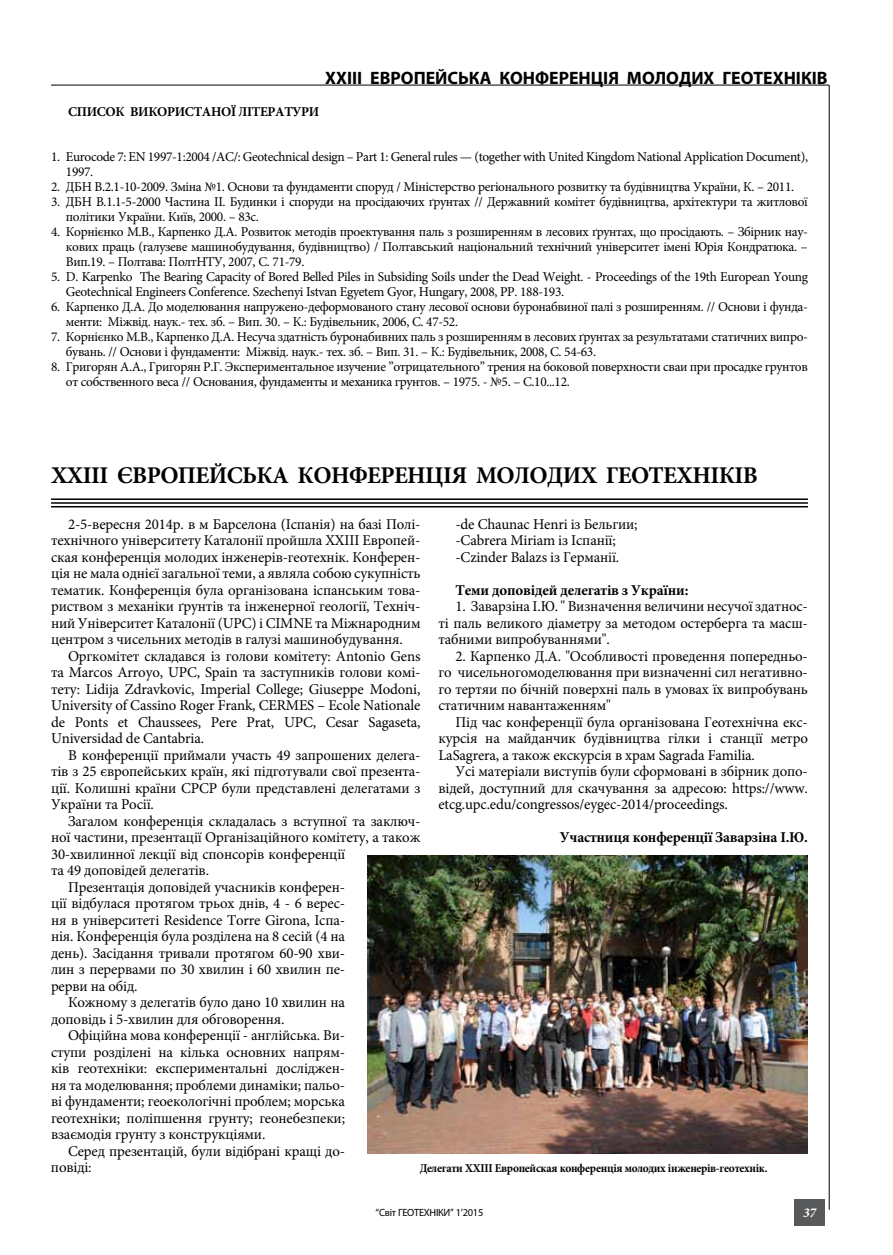
<style>
.page{position:relative;width:893px;height:1255px;background:#fff}
.page>*{position:absolute;margin:0;border:0;box-sizing:border-box;transform-origin:0 0}
.t1{font:700 24px "Minion Pro";letter-spacing:-.025em;color:#000}
.t2{font:700 18px "Myriad Pro";color:#000}
.t3{font:15px/16.5px "Minion Pro";letter-spacing:-.01em;color:#000;text-align:justify}
.t4{font:700 15px "Minion Pro";letter-spacing:-.01em;color:#000}
.t5{font:13.5px/15px "Minion Pro";letter-spacing:-.025em;color:#000}
.t6{font:700 13.5px "Minion Pro";letter-spacing:-.025em;color:#000}
.t7{font:italic 700 13.5px "Minion Pro";color:#fff}
.t8{font:700 12px "Minion Pro";letter-spacing:-.025em;color:#000;scale:.95 1}
.t9{font:10.5px "Myriad Pro";letter-spacing:-.025em;color:#000}
</style>
<div class="page">
<div style="left:794px;top:1198px;width:31px;height:27px;background:#58595b"></div>
<hr style="left:51px;top:85px;width:778px;height:1px;background:#000">
<hr style="left:829px;top:85px;width:1px;height:1124px;background:#000">
<img style="left:367px;top:855px;width:441px;height:298px">
<hr style="left:51px;top:498px;width:757px;height:2px;background:#000">
<hr style="left:51px;top:502px;width:757px;height:1px;background:#000">
<hr style="left:51px;top:506px;width:757px;height:1px;background:#000">
<p class="t2" style="left:325px;top:66px;width:504px">XXIII ЕВРОПЕЙСЬКА КОНФЕРЕНЦІЯ МОЛОДИХ ГЕОТЕХНІКІВ</p>
<p class="t6" style="left:68px;top:102px;width:100px">Список ВИКОРИ</p>
<p class="t6" style="left:185px;top:102px;width:19px">СТАНО</p>
<p class="t6" style="left:231px;top:102px;width:17px">Ї ЛІТЕРАТ</p>
<p class="t6" style="left:293px;top:102px;width:19px">УРИ</p>
<p class="t5" style="left:66px;top:149px;width:744px;text-indent:-15px">1. Eurocode 7: EN 1997-1:2004 /АС/: Geotechnical design – Part 1: General rules — (together with United Kingdom National Application Document),<br>1997.</p>
<p class="t5" style="left:51px;top:179px;width:744px">2. ДБН В.2.1-10-2009. Зміна №1. Основи та фундаменти споруд / Міністерство регіонального розвитку та будівництва України, К. – 2011.</p>
<p class="t5" style="left:66px;top:194px;width:743px;text-indent:-15px">3. ДБН В.1.1-5-2000 Частина II. Будинки і споруди на просідаючих ґрунтах // Державний комітет будівництва, архітектури та житлової політики України. Київ, 2000. – 83с.</p>
<p class="t5" style="left:66px;top:224px;width:743px;text-align:justify;text-indent:-15px">4. Корнієнко М.В., Карпенко Д.А. Розвиток методів проектування паль з розширенням в лесових ґрунтах, що просідають. – Збірник нау&shy;кових праць (галузеве машинобудування, будівництво) / Полтавський національний технічний університет імені Юрія Кондратюка. – Вип.19. – Полтава: ПолтНТУ, 2007, С. 71-79.</p>
<p class="t5" style="left:66px;top:269px;width:744px;text-indent:-15px">5. D. Karpenko The Bearing Capacity of Bored Belled Piles in Subsiding Soils under the Dead Weight. - Proceedings of the 19th European Young<br>Geotechnical Engineers Conference. Szechenyi Istvan Egyetem Gyor, Hungary, 2008, pp . 188-193.</p>
<p class="t5" style="left:66px;top:299px;width:743px;text-indent:-15px">6. Карпенко Д.А. До моделювання напружено-деформованого стану лесової основи буронабвиної палі з розширенням. // Основи і фунда&shy;менти: Міжвід. наук.- тех. зб. – Вип. 30. – К.: Будівельник, 2006, с. 47-52.</p>
<p class="t5" style="left:66px;top:329px;width:743px;text-indent:-15px">7. Корнієнко М.В., Карпенко Д.А. Несуча здатність буронабивних паль з розширенням в лесових ґрунтах за результатами статичних випро&shy;бувань. // Основи і фундаменти: Міжвід. наук.- тех. зб. – Вип. 31. – К.: Будівельник, 2008, с. 54-63.</p>
<p class="t5" style="left:66px;top:359px;width:743px;text-indent:-15px">8. Григорян А.А., Григорян Р.Г. Экспериментальное изучение ”отрицательного” трения на боковой поверхности сваи при просадке грунтов от собственного веса // Основания, фундаменты и механика грунтов. – 1975. - №5. – С.10...12.</p>
<h1 class="t1" style="left:51px;top:459px;width:332px">XXIII єВРОПЕЙСЬКА КОНФЕРЕН</h1>
<h1 class="t1" style="left:425px;top:459px;width:70px">ЦІЯ МОЛО</h1>
<h1 class="t1" style="left:547px;top:459px;width:87px">ДИХ ГЕОТЕ</h1>
<h1 class="t1" style="left:676px;top:459px;width:83px">ХНІКІВ</h1>
<p class="t3" style="left:51px;top:515px;width:371px;text-indent:17px">2-5-вересня 2014р. в м Барселона (Іспанія) на базі Полі&shy;технічного університету Каталонії пройшла XXIII Европей&shy;ская конференція молодих інженерів-геотехнік. Конферен&shy;ція не мала однієї загальної теми, а являла собою сукупність тематик. Конференція була організована іспанським това&shy;риством з механіки ґрунтів та інженерної геології, Техніч&shy;ний Університет Каталонії (UPC) і CIMNE та Міжнародним центром з чисельних методів в галузі машинобудування.</p>
<p class="t3" style="left:51px;top:647px;width:371px;text-indent:17px">Оргкомітет складався із голови комітету: Antonio Gens та Marcos Arroyo, UPC, Spain та заступників голови комі&shy;тету: Lidija Zdravkovic, Imperial College; Giuseppe Modoni, University of Cassino Roger Frank, CERMES – Ecole Nationale de Ponts et Chaussees, Pere Prat, UPC, Cesar Sagaseta, Universidad de Cantabria.</p>
<p class="t3" style="left:51px;top:746px;width:371px;text-indent:17px">В конференції приймали участь 49 запрошених делега&shy;тів з 25 європейських країн, які підготували свої презента&shy;ції. Колишні країни СРСР були представлені делегатами з України та Росії.</p>
<p class="t3" style="left:68px;top:812px;width:354px">Загалом конференція складалась з вступної та заключ-</p>
<p class="t3" style="left:51px;top:829px;width:371px">ної частини, презентації Організаційного комітету, а також</p>
<p class="t3" style="left:51px;top:845px;width:296px">30-хвилинної лекції від спонсорів конференції</p>
<p class="t3" style="left:51px;top:862px;width:160px">та 49 доповідей делегатів.</p>
<p class="t3" style="left:68px;top:878px;width:279px">Презентація доповідей учасників конферен-</p>
<p class="t3" style="left:51px;top:895px;width:296px">ції відбулася протягом трьох днів, 4 - 6 верес-</p>
<p class="t3" style="left:51px;top:911px;width:296px">ня в університеті Residence Torre Girona, Іспа-</p>
<p class="t3" style="left:51px;top:928px;width:296px">нія. Конференція була розділена на 8 сесій (4 на</p>
<p class="t3" style="left:51px;top:944px;width:296px">день). Засідання тривали протягом 60-90 хви-</p>
<p class="t3" style="left:51px;top:961px;width:296px">лин з перервами по 30 хвилин і 60 хвилин пе-</p>
<p class="t3" style="left:51px;top:977px;width:88px">рерви на обід.</p>
<p class="t3" style="left:68px;top:994px;width:279px">Кожному з делегатів було дано 10 хвилин на</p>
<p class="t3" style="left:51px;top:1010px;width:235px">доповідь і 5-хвилин для обговорення.</p>
<p class="t3" style="left:68px;top:1027px;width:279px">Офіційна мова конференції - англійська. Ви-</p>
<p class="t3" style="left:51px;top:1043px;width:296px">ступи розділені на кілька основних напрям-</p>
<p class="t3" style="left:51px;top:1060px;width:296px">ків геотехніки: експериментальні досліджен-</p>
<p class="t3" style="left:51px;top:1076px;width:296px">ня та моделювання; проблеми динаміки; пальо-</p>
<p class="t3" style="left:51px;top:1093px;width:296px">ві фундаменти; геоекологічні проблем; морська</p>
<p class="t3" style="left:51px;top:1109px;width:296px">геотехніки; поліпшення грунту; геонебезпеки;</p>
<p class="t3" style="left:51px;top:1126px;width:216px">взаємодія грунту з конструкціями.</p>
<p class="t3" style="left:68px;top:1142px;width:279px">Серед презентацій, були відібрані кращі до-</p>
<p class="t3" style="left:51px;top:1159px;width:42px">повіді:</p>
<p class="t3" style="left:455px;top:515px;width:184px;text-align:left">-de Chaunac Henri із Бельгии; -Cabrera Miriam із Іспанії; -Czinder Balazs із Германії.</p>
<p class="t4" style="left:455px;top:579px;width:234px">Теми доповідей делегатів з України:</p>
<p class="t3" style="left:438px;top:598px;width:371px;text-indent:17px">1. Заварзіна І.Ю. " Визначення величини несучої здатнос&shy;ті паль великого діаметру за методом остерберга та масш&shy;табними випробуваннями".</p>
<p class="t3" style="left:438px;top:647px;width:371px;text-indent:17px">2. Карпенко Д.А. "Особливості проведення попередньо&shy;го чисельногомоделювання при визначенні сил негативно&shy;го тертяи по бічній поверхні паль в умовах їх випробувань статичним навантаженням"</p>
<p class="t3" style="left:438px;top:713px;width:371px;text-indent:17px">Під час конференції була організована Геотехнічна екс&shy;курсія на майданчик будівництва гілки і станції метро LaSagrera, а також екскурсія в храм Sagrada Familia.</p>
<p class="t3" style="left:438px;top:763px;width:371px;text-indent:17px">Усі матеріали виступів були сформовані в збірник допо&shy;відей, доступний для скачування за адресою: https://www. etcg.upc.edu/congressos/eygec-2014/proceedings.</p>
<p class="t4" style="left:560px;top:826px;width:249px">Участниця конференції Заварзіна І.Ю.</p>
<p class="t8" style="left:420px;top:1159px;width:368px">Делегати XXIII Европейская конференція молодих інженерів-геотехнік.</p>
<p class="t9" style="left:376px;top:1206px;width:109px">“Світ ГЕОТЕХНІКИ” 1’2015</p>
<p class="t7" style="left:803px;top:1203px;width:14px">37</p>
</div>
